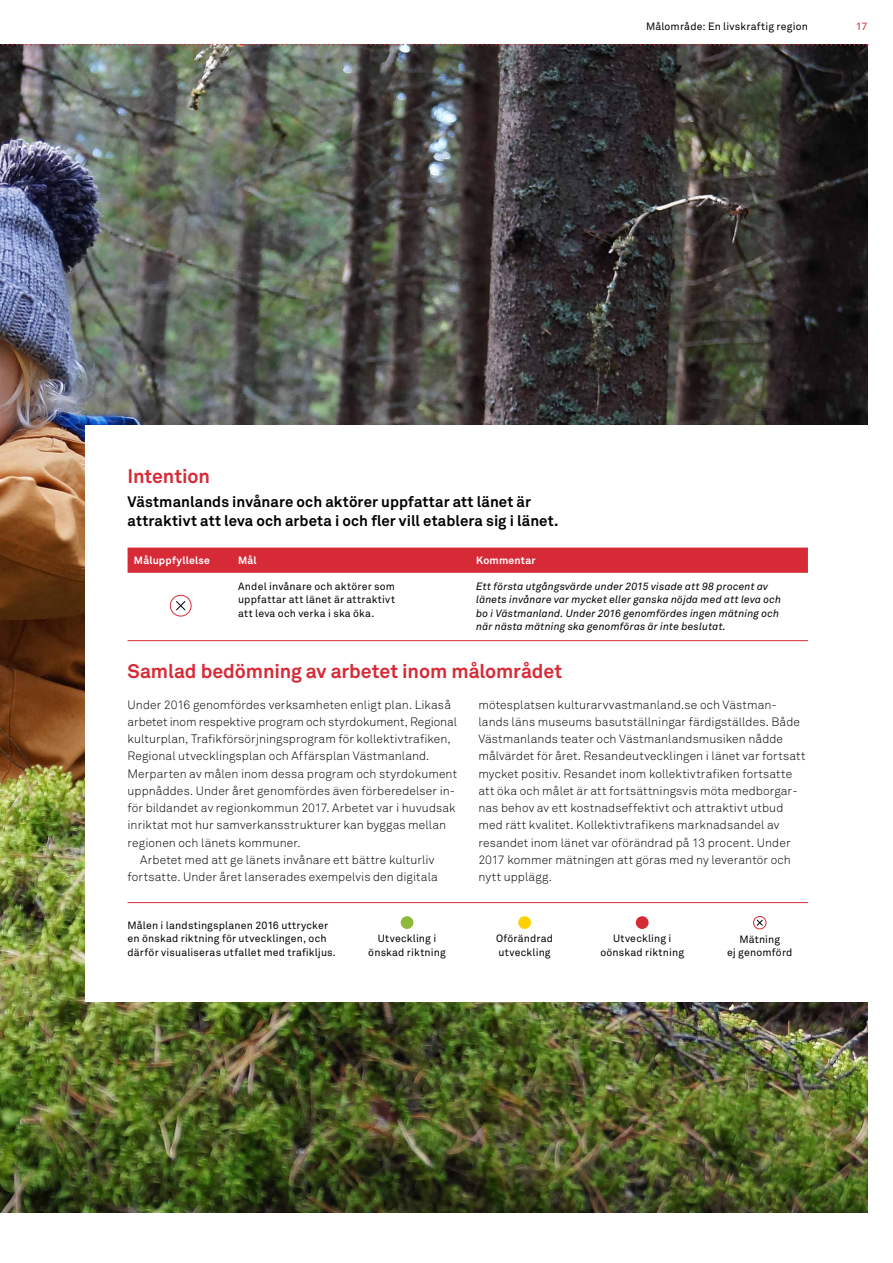
<style>
.page{position:relative;width:893px;height:1263px;background:#fff}
.page>*{position:absolute;margin:0;border:0;box-sizing:border-box;transform-origin:0 0}
.t1{font:700 19.5px "Akkurat Std";letter-spacing:-.005em;color:#d72a37}
.t2{font:700 15px/19.5px "Akkurat Std";letter-spacing:.005em;color:#000}
.t3{font:300 12px/17.2px "Akkurat Std";letter-spacing:.01em;color:#000}
.t4{font:10.5px/13.5px "Akkurat Std";letter-spacing:.015em;color:#000;text-align:center}
.t5{font:italic 10.5px/13.5px "Akkurat Std";letter-spacing:.015em;color:#000}
.t6{font:700 10.5px "Akkurat Std";letter-spacing:.015em;color:#fff}
.t7{font:10.5px "Akkurat Std";color:#d72a37}
</style>
<div class="page">
<img style="left:0;top:45px;width:867px;height:1168px">
<div style="left:85px;top:425px;width:808px;height:576px;background:#fff"></div>
<svg style="left:128px;top:547px;width:680px;height:26px;background:#d8303c"></svg>
<hr style="left:128px;top:640px;width:106px;height:1px;background:#d72a37">
<hr style="left:234px;top:640px;width:234px;height:1px;background:#d72a37">
<hr style="left:468px;top:640px;width:340px;height:1px;background:#d72a37">
<div style="left:170px;top:595px;width:21px;height:21px;border:1px solid #d72a37;border-radius:50%"></div>
<svg style="left:176px;top:601px;width:10px;height:10px"></svg>
<hr style="left:128px;top:902px;width:680px;height:1px;background:#d72a37">
<div style="left:401px;top:916px;width:12px;height:13px;background:#8fb938;border-radius:50%"></div>
<div style="left:518px;top:916px;width:13px;height:13px;background:#ffd000;border-radius:50%"></div>
<div style="left:636px;top:916px;width:13px;height:13px;background:#d72a37;border-radius:50%"></div>
<div style="left:753px;top:916px;width:13px;height:13px;border:1px solid #d72a37;border-radius:50%"></div>
<svg style="left:756px;top:919px;width:7px;height:7px"></svg>
<svg style="left:0;top:44px;width:868px;height:1px"></svg>
<p class="t4" style="left:646px;top:20px;width:163px">Målområde: En livskraftig region</p>
<p class="t7" style="left:856px;top:21px;width:13px">17</p>
<h1 class="t1" style="left:128px;top:464px;width:84px">Intention</h1>
<p class="t2" style="left:128px;top:492px;width:433px">Västmanlands invånare och aktörer uppfattar att länet är attraktivt att leva och arbeta i och fler vill etablera sig i länet.</p>
<p class="t6" style="left:134px;top:554px;width:78px">Måluppfyllelse</p>
<p class="t6" style="left:238px;top:554px;width:20px">Mål</p>
<p class="t6" style="left:476px;top:554px;width:61px">Kommentar</p>
<p class="t4" style="left:238px;top:579px;width:159px;text-align:justify">Andel invånare och aktörer som uppfattar att länet är attraktivt att leva och verka i ska öka.</p>
<p class="t5" style="left:476px;top:579px;width:306px">Ett första utgångsvärde under 2015 visade att 98 procent av länets invånare var mycket eller ganska nöjda med att leva och bo i Västmanland. Under 2016 genomfördes ingen mätning och när nästa mätning ska genomföras är inte beslutat.</p>
<h1 class="t1" style="left:128px;top:659px;width:436px">Samlad bedömning av arbetet inom målområdet</h1>
<p class="t3" style="left:128px;top:696px;width:325px">Under 2016 genomfördes verksamheten enligt plan. Likaså</p>
<p class="t3" style="left:128px;top:713px;width:331px">arbetet inom respektive program och styrdokument, Regional</p>
<p class="t3" style="left:128px;top:730px;width:325px">kulturplan, Trafikförsörjningsprogram för kollektivtrafiken,</p>
<p class="t3" style="left:128px;top:747px;width:303px">Regional utvecklingsplan och Affärsplan Västmanland.</p>
<p class="t3" style="left:128px;top:765px;width:331px">Merparten av målen inom dessa program och styrdokument</p>
<p class="t3" style="left:128px;top:782px;width:329px">uppnåddes. Under året genomfördes även förberedelser in-</p>
<p class="t3" style="left:128px;top:799px;width:330px">för bildandet av regionkommun 2017. Arbetet var i huvudsak</p>
<p class="t3" style="left:128px;top:816px;width:320px">inriktat mot hur samverkansstrukturer kan byggas mellan</p>
<p class="t3" style="left:128px;top:834px;width:174px">regionen och länets kommuner.</p>
<p class="t3" style="left:140px;top:851px;width:296px">Arbetet med att ge länets invånare ett bättre kulturliv</p>
<p class="t3" style="left:128px;top:868px;width:312px">fortsatte. Under året lanserades exempelvis den digitala</p>
<p class="t3" style="left:478px;top:696px;width:329px">mötesplatsen kulturarvvastmanland.se och Västman&shy;lands läns museums basutställningar färdigställdes. Både Västmanlands teater och Västmanlandsmusiken nådde målvärdet för året. Resandeutvecklingen i länet var fortsatt mycket positiv. Resandet inom kollektivtrafiken fortsatte att öka och målet är att fortsättningsvis möta medborgar&shy;nas behov av ett kostnadseffektivt och attraktivt utbud med rätt kvalitet. Kollektivtrafikens marknadsandel av resandet inom länet var oförändrad på 13 procent. Under 2017 kommer mätningen att göras med ny leverantör och nytt upplägg.</p>
<p class="t4" style="left:128px;top:918px;width:210px;text-align:left">Målen i landstingsplanen 2016 uttrycker en önskad riktning för utvecklingen, och därför visualiseras utfallet med trafikljus.</p>
<p class="t4" style="left:368px;top:932px;width:79px">Utveckling i önskad riktning</p>
<p class="t4" style="left:496px;top:932px;width:59px;text-align:left">Oförändrad utveckling</p>
<p class="t4" style="left:600px;top:932px;width:85px">Utveckling i oönskad riktning</p>
<p class="t4" style="left:727px;top:932px;width:67px">Mätning<br>ej genomförd</p>
</div>
